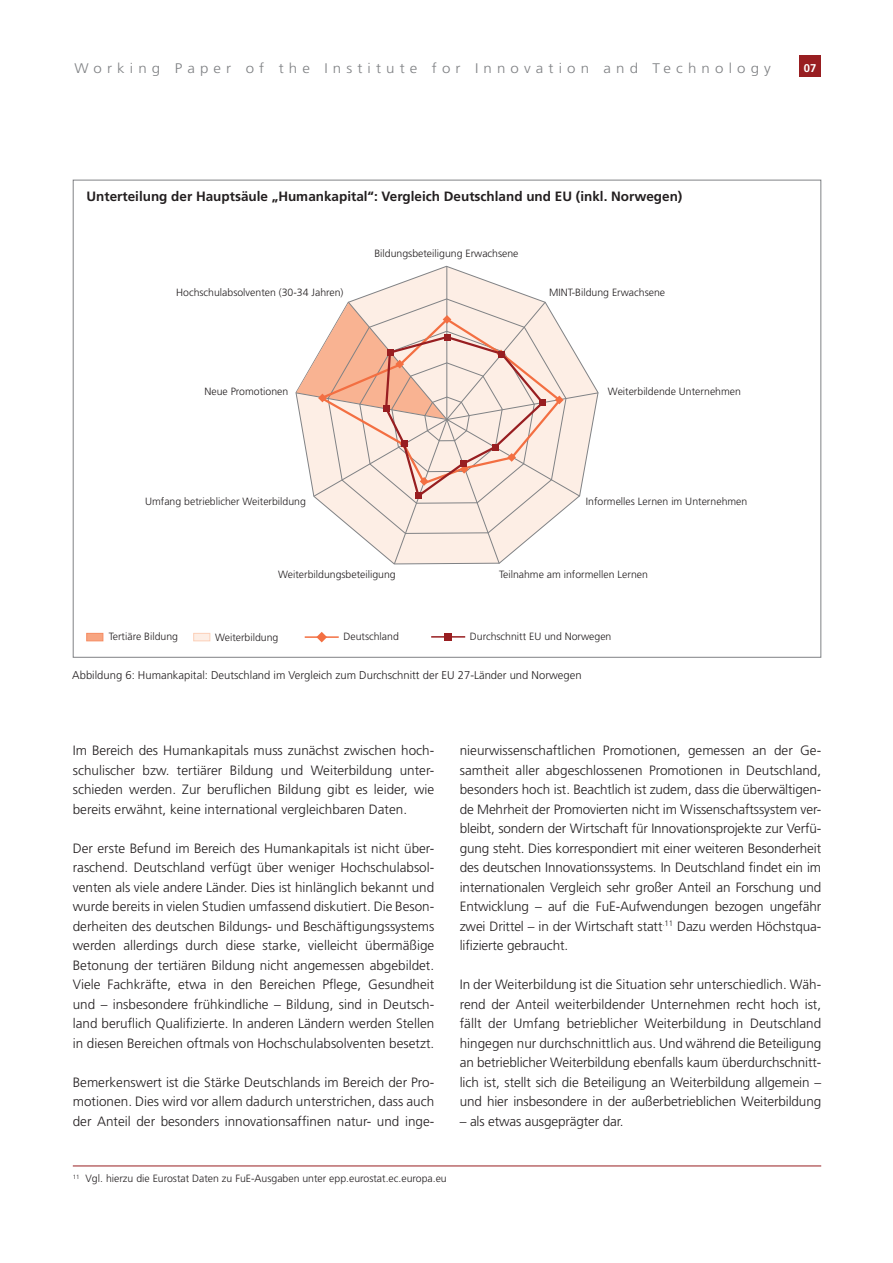
<style>
.page{position:relative;width:893px;height:1263px;background:#fff}
.page>*{position:absolute;margin:0;border:0;box-sizing:border-box;transform-origin:0 0}
.t1{font:300 13.95px "Frutiger LT";letter-spacing:.34em;color:#808285;scale:1.08 1}
.t2{font:300 13.5px/19.5px "Frutiger LT";color:#231f20;text-align:justify}
.t3{font:700 13.5px "Frutiger LT";color:#231f20}
.t4{font:300 11.25px "Frutiger LT";color:#231f20}
.t5{font:700 11.25px "Frutiger LT";color:#fff}
.t6{font:300 10.5px "Frutiger LT";color:#231f20}
</style>
<div class="page">
<div style="left:799px;top:55px;width:22px;height:22px;background:#981e21"></div>
<hr style="left:73px;top:1166px;width:748px;height:1px;background:#981e21">
<div style="left:444px;top:633px;width:8px;height:8px;background:#981e21"></div>
<hr style="left:431px;top:636px;width:34px;height:2px;background:#981e21">
<svg style="left:317px;top:632px;width:9px;height:10px"></svg>
<hr style="left:305px;top:636px;width:34px;height:2px;background:#f36f42">
<div style="left:193px;top:633px;width:17px;height:8px;background:#fdeee5;border:1px solid #fcd0b9"></div>
<div style="left:87px;top:633px;width:16px;height:8px;background:#f7a581;border:1px solid #f68b61"></div>
<svg style="left:356px;top:266px;width:181px;height:33px"></svg>
<hr style="left:447px;top:266px;width:1px;height:154px;background:#808285">
<svg style="left:295px;top:302px;width:303px;height:262px"></svg>
<p class="t1" style="left:74px;top:60px;width:646px">Working Paper of the Institute for Innovation and Technology</p>
<p class="t5" style="left:804px;top:62px;width:14px">07</p>
<p class="t3" style="left:87px;top:189px;width:597px">Unterteilung der Hauptsäule „Humankapital“: Vergleich Deutschland und EU (inkl. Norwegen)</p>
<p class="t6" style="left:176px;top:287px;width:169px">Hochschulabsolventen (30-34 Jahren)</p>
<p class="t6" style="left:374px;top:248px;width:146px">Bildungsbeteiligung Erwachsene</p>
<p class="t6" style="left:549px;top:287px;width:117px">MINT-Bildung Erwachsene</p>
<p class="t6" style="left:204px;top:385px;width:85px">Neue Promotionen</p>
<p class="t6" style="left:608px;top:385px;width:135px">Weiterbildende Unternehmen</p>
<p class="t6" style="left:145px;top:496px;width:162px">Umfang betrieblicher Weiterbildung</p>
<p class="t6" style="left:586px;top:496px;width:163px">Informelles Lernen im Unternehmen</p>
<p class="t6" style="left:278px;top:568px;width:119px">Weiterbildungsbeteiligung</p>
<p class="t6" style="left:499px;top:568px;width:150px">Teilnahme am informellen Lernen</p>
<p class="t6" style="left:109px;top:631px;width:71px">Tertiäre Bildung</p>
<p class="t6" style="left:215px;top:631px;width:65px">Weiterbildung</p>
<p class="t6" style="left:343px;top:630px;width:57px">Deutschland</p>
<p class="t6" style="left:470px;top:630px;width:143px">Durchschnitt EU und Norwegen</p>
<p class="t4" style="left:72px;top:669px;width:511px">Abbildung 6: Humankapital: Deutschland im Vergleich zum Durchschnitt der EU 27-Länder und Norwegen</p>
<p class="t2" style="left:73px;top:741px;width:363px">Im Bereich des Humankapitals muss zunächst zwischen hoch&shy;schulischer bzw. tertiärer Bildung und Weiterbildung unter&shy;schieden werden. Zur beruflichen Bildung gibt es leider, wie bereits erwähnt, keine international vergleichbaren Daten.</p>
<p class="t2" style="left:73px;top:838px;width:363px">Der erste Befund im Bereich des Humankapitals ist nicht über&shy;raschend. Deutschland verfügt über weniger Hochschulabsol&shy;venten als viele andere Länder. Dies ist hinlänglich bekannt und wurde bereits in vielen Studien umfassend diskutiert. Die Beson&shy;derheiten des deutschen Bildungs- und Beschäftigungssystems werden allerdings durch diese starke, vielleicht übermäßige Betonung der tertiären Bildung nicht angemessen abgebildet.<br>Viele Fachkräfte, etwa in den Bereichen Pflege, Gesundheit und – insbesondere frühkindliche – Bildung, sind in Deutsch&shy;land beruflich Qualifizierte. In anderen Ländern werden Stellen in diesen Bereichen oftmals von Hochschulabsolventen besetzt.</p>
<p class="t2" style="left:73px;top:1072px;width:363px">Bemerkenswert ist die Stärke Deutschlands im Bereich der Pro&shy;motionen. Dies wird vor allem dadurch unterstrichen, dass auch der Anteil der besonders innovationsaffinen natur- und inge-</p>
<p class="t2" style="left:460px;top:741px;width:363px">nieurwissenschaftlichen Promotionen, gemessen an der Ge&shy;samtheit aller abgeschlossenen Promotionen in Deutschland, besonders hoch ist. Beachtlich ist zudem, dass die überwältigen&shy;de Mehrheit der Promovierten nicht im Wissenschaftssystem ver&shy;bleibt, sondern der Wirtschaft für Innovationsprojekte zur Verfü&shy;gung steht. Dies korrespondiert mit einer weiteren Besonderheit des deutschen Innovationssystems. In Deutschland findet ein im internationalen Vergleich sehr großer Anteil an Forschung und Entwicklung – auf die FuE-Aufwendungen bezogen ungefähr zwei Drittel – in der Wirtschaft statt<sup>.11</sup> Dazu werden Höchstqua&shy;lifizierte gebraucht.</p>
<p class="t2" style="left:460px;top:975px;width:363px">In der Weiterbildung ist die Situation sehr unterschiedlich. Wäh&shy;rend der Anteil weiterbildender Unternehmen recht hoch ist, fällt der Umfang betrieblicher Weiterbildung in Deutschland hingegen nur durchschnittlich aus. Und während die Beteiligung an betrieblicher Weiterbildung ebenfalls kaum überdurchschnitt&shy;lich ist, stellt sich die Beteiligung an Weiterbildung allgemein – und hier insbesondere in der außerbetrieblichen Weiterbildung</p>
<p class="t2" style="left:460px;top:1111px;width:165px">– als etwas ausgeprägter dar.</p>
<p class="t6" style="left:73px;top:1172px;width:375px"><sup>11</sup> Vgl. hierzu die Eurostat Daten zu FuE-Ausgaben unter epp.eurostat.ec.europa.eu</p>
</div>
